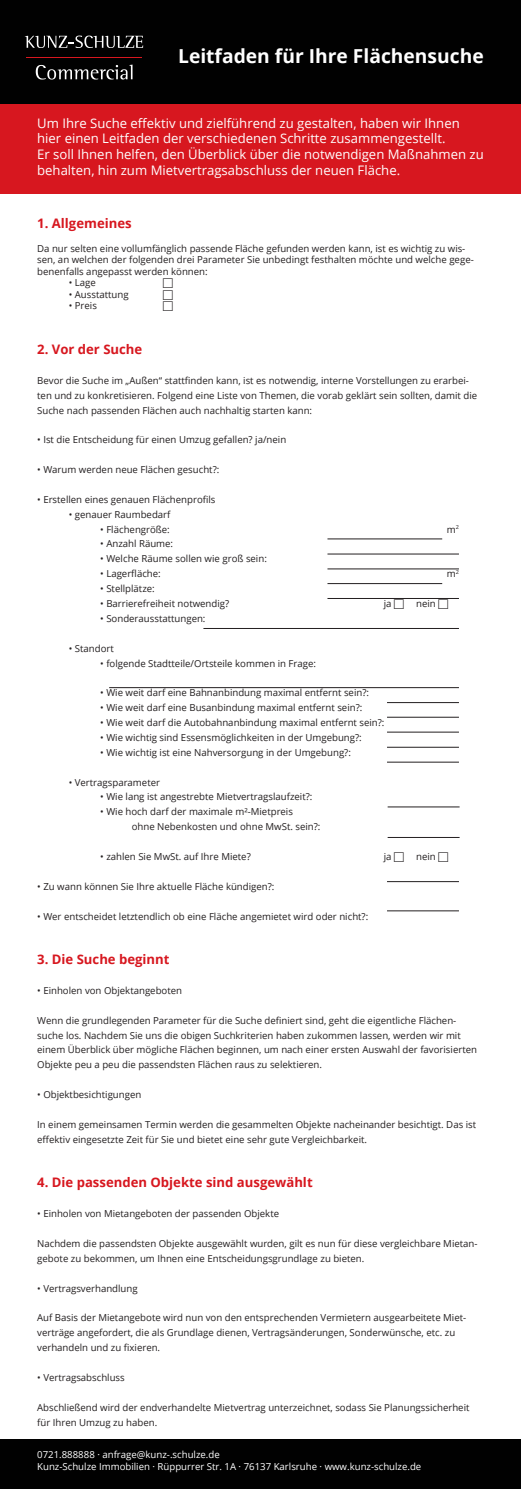
<style>
.page{position:relative;width:521px;height:1489px;background:#fff}
.page>*{position:absolute;margin:0;border:0;box-sizing:border-box;transform-origin:0 0}
.t1{font:700 19.25px "Open Sans";color:#fff}
.t2{font:13.12px/15.8px "Open Sans";color:#fff}
.t3{font:700 13.12px "Open Sans";color:#d7171f}
.t4{font:9.62px/14.9px "Open Sans";color:#231f20}
.t5{font:9.62px/11.5px "Open Sans";color:#fff}
</style>
<div class="page">
<div style="left:0;top:1439px;width:521px;height:49px;background:#010101"></div>
<div style="left:0;top:100px;width:521px;height:93px;background:#d7171f"></div>
<div style="left:0;top:0;width:521px;height:103px;background:#010101"></div>
<hr style="left:327px;top:538px;width:115px;height:1px;background:#231f20">
<hr style="left:327px;top:598px;width:132px;height:1px;background:#231f20">
<hr style="left:327px;top:568px;width:132px;height:1px;background:#231f20">
<hr style="left:327px;top:554px;width:132px;height:1px;background:#231f20">
<hr style="left:327px;top:583px;width:115px;height:1px;background:#231f20">
<hr style="left:203px;top:628px;width:256px;height:1px;background:#231f20">
<hr style="left:387px;top:702px;width:72px;height:1px;background:#231f20">
<hr style="left:387px;top:717px;width:72px;height:1px;background:#231f20">
<hr style="left:387px;top:732px;width:72px;height:1px;background:#231f20">
<hr style="left:387px;top:747px;width:72px;height:1px;background:#231f20">
<hr style="left:387px;top:762px;width:72px;height:1px;background:#231f20">
<hr style="left:109px;top:687px;width:350px;height:1px;background:#231f20">
<hr style="left:388px;top:837px;width:71px;height:1px;background:#231f20">
<hr style="left:387px;top:910px;width:72px;height:1px;background:#231f20">
<hr style="left:388px;top:806px;width:71px;height:1px;background:#231f20">
<hr style="left:387px;top:881px;width:72px;height:1px;background:#231f20">
<svg style="left:25px;top:36px;width:118px;height:12px"></svg>
<svg style="left:36px;top:65px;width:96px;height:15px"></svg>
<hr style="left:27px;top:57px;width:115px;height:1px;background:#d7171f">
<h1 class="t1" style="left:178px;top:42px;width:307px">Leitfaden für Ihre Flächensuche</h1>
<p class="t2" style="left:37px;top:115px;width:448px">Um Ihre Suche effektiv und zielführend zu gestalten, haben wir Ihnen hier einen Leitfaden der verschiedenen Schritte zusammengestellt.<br>Er soll Ihnen helfen, den Überblick über die notwendigen Maßnahmen zu behalten, hin zum Mietvertragsabschluss der neuen Fläche.</p>
<h2 class="t3" style="left:37px;top:214px;width:96px">1. Allgemeines</h2>
<p class="t4" style="left:37px;top:242px;width:438px;line-height:11.5px">Da nur selten eine vollumfänglich passende Fläche gefunden werden kann, ist es wichtig zu wis&shy;sen, an welchen der folgenden drei Parameter Sie unbedingt festhalten möchte und welche gege&shy;benenfalls angepasst werden können:</p>
<p class="t4" style="left:69px;top:275px;width:29px">• Lage</p>
<p class="t4" style="left:69px;top:286px;width:61px">• Ausstattung</p>
<p class="t4" style="left:69px;top:298px;width:30px">• Preis</p>
<h2 class="t3" style="left:37px;top:340px;width:107px">2. Vor der Suche</h2>
<p class="t4" style="left:37px;top:372px;width:441px">Bevor die Suche im „Außen“ stattfinden kann, ist es notwendig, interne Vorstellungen zu erarbei&shy;ten und zu konkretisieren. Folgend eine Liste von Themen, die vorab geklärt sein sollten, damit die<br>Suche nach passenden Flächen auch nachhaltig starten kann:</p>
<p class="t4" style="left:37px;top:432px;width:250px">• Ist die Entscheidung für einen Umzug gefallen? ja/nein</p>
<p class="t4" style="left:37px;top:462px;width:184px">• Warum werden neue Flächen gesucht?:</p>
<p class="t4" style="left:37px;top:491px;width:180px">• Erstellen eines genauen Flächenprofils</p>
<p class="t4" style="left:69px;top:506px;width:103px">• genauer Raumbedarf</p>
<p class="t4" style="left:100px;top:521px;width:71px">• Flächengröße:</p>
<p class="t4" style="left:447px;top:521px;width:14px">m<sup>2</sup></p>
<p class="t4" style="left:100px;top:536px;width:74px">• Anzahl Räume:</p>
<p class="t4" style="left:100px;top:551px;width:168px">• Welche Räume sollen wie groß sein:</p>
<p class="t4" style="left:100px;top:566px;width:62px">• Lagerfläche:</p>
<p class="t4" style="left:447px;top:566px;width:14px">m<sup>2</sup></p>
<p class="t4" style="left:100px;top:581px;width:56px">• Stellplätze:</p>
<p class="t4" style="left:100px;top:595px;width:131px">• Barrierefreiheit notwendig?</p>
<p class="t4" style="left:384px;top:595px;width:9px">ja</p>
<p class="t4" style="left:416px;top:595px;width:21px">nein</p>
<p class="t4" style="left:100px;top:610px;width:107px">• Sonderausstattungen:</p>
<p class="t4" style="left:69px;top:640px;width:47px">• Standort</p>
<p class="t4" style="left:100px;top:655px;width:217px">• folgende Stadtteile/Ortsteile kommen in Frage:</p>
<p class="t4" style="left:100px;top:685px;width:270px">• Wie weit darf eine Bahnanbindung maximal entfernt sein?:</p>
<p class="t4" style="left:100px;top:700px;width:264px">• Wie weit darf eine Busanbindung maximal entfernt sein?:</p>
<p class="t4" style="left:100px;top:714px;width:286px">• Wie weit darf die Autobahnanbindung maximal entfernt sein?:</p>
<p class="t4" style="left:100px;top:729px;width:263px">• Wie wichtig sind Essensmöglichkeiten in der Umgebung?:</p>
<p class="t4" style="left:100px;top:744px;width:252px">• Wie wichtig ist eine Nahversorgung in der Umgebung?:</p>
<p class="t4" style="left:69px;top:774px;width:93px">• Vertragsparameter</p>
<p class="t4" style="left:100px;top:789px;width:214px">• Wie lang ist angestrebte Mietvertragslaufzeit?:</p>
<p class="t4" style="left:132px;top:804px;width:190px;text-indent:-32px">• Wie hoch darf der maximale m²-Mietpreis<br>ohne Nebenkosten und ohne MwSt. sein?:</p>
<p class="t4" style="left:100px;top:848px;width:152px">• zahlen Sie MwSt. auf Ihre Miete?</p>
<p class="t4" style="left:384px;top:848px;width:9px">ja</p>
<p class="t4" style="left:416px;top:848px;width:21px">nein</p>
<p class="t4" style="left:37px;top:878px;width:239px">• Zu wann können Sie Ihre aktuelle Fläche kündigen?:</p>
<p class="t4" style="left:37px;top:908px;width:333px">• Wer entscheidet letztendlich ob eine Fläche angemietet wird oder nicht?:</p>
<h2 class="t3" style="left:37px;top:950px;width:134px">3. Die Suche beginnt</h2>
<p class="t4" style="left:37px;top:982px;width:146px">• Einholen von Objektangeboten</p>
<p class="t4" style="left:37px;top:1012px;width:441px">Wenn die grundlegenden Parameter für die Suche definiert sind, geht die eigentliche Flächen&shy;suche los. Nachdem Sie uns die obigen Suchkriterien haben zukommen lassen, werden wir mit einem Überblick über mögliche Flächen beginnen, um nach einer ersten Auswahl der favorisierten Objekte peu a peu die passendsten Flächen raus zu selektieren.</p>
<p class="t4" style="left:37px;top:1086px;width:106px">• Objektbesichtigungen</p>
<p class="t4" style="left:37px;top:1116px;width:440px">In einem gemeinsamen Termin werden die gesammelten Objekte nacheinander besichtigt. Das ist effektiv eingesetzte Zeit für Sie und bietet eine sehr gute Vergleichbarkeit.</p>
<h2 class="t3" style="left:37px;top:1173px;width:277px">4. Die passenden Objekte sind ausgewählt</h2>
<p class="t4" style="left:37px;top:1205px;width:243px">• Einholen von Mietangeboten der passenden Objekte</p>
<p class="t4" style="left:37px;top:1235px;width:442px">Nachdem die passendsten Objekte ausgewählt wurden, gilt es nun für diese vergleichbare Mietan&shy;gebote zu bekommen, um Ihnen eine Entscheidungsgrundlage zu bieten.</p>
<p class="t4" style="left:37px;top:1280px;width:102px">• Vertragsverhandlung</p>
<p class="t4" style="left:37px;top:1309px;width:430px">Auf Basis der Mietangebote wird nun von den entsprechenden Vermietern ausgearbeitete Miet&shy;verträge angefordert, die als Grundlage dienen, Vertragsänderungen, Sonderwünsche, etc. zu verhandeln und zu fixieren.</p>
<p class="t4" style="left:37px;top:1369px;width:89px">• Vertragsabschluss</p>
<p class="t4" style="left:37px;top:1399px;width:434px">Abschließend wird der endverhandelte Mietvertrag unterzeichnet, sodass Sie Planungssicherheit für Ihren Umzug zu haben.</p>
<p class="t5" style="left:37px;top:1448px;width:386px">0721.888888 · anfrage@kunz-.schulze.de<br>Kunz-Schulze Immobilien · Rüppurrer Str. 1A · 76137 Karlsruhe · www.kunz-schulze.de</p>
</div>
